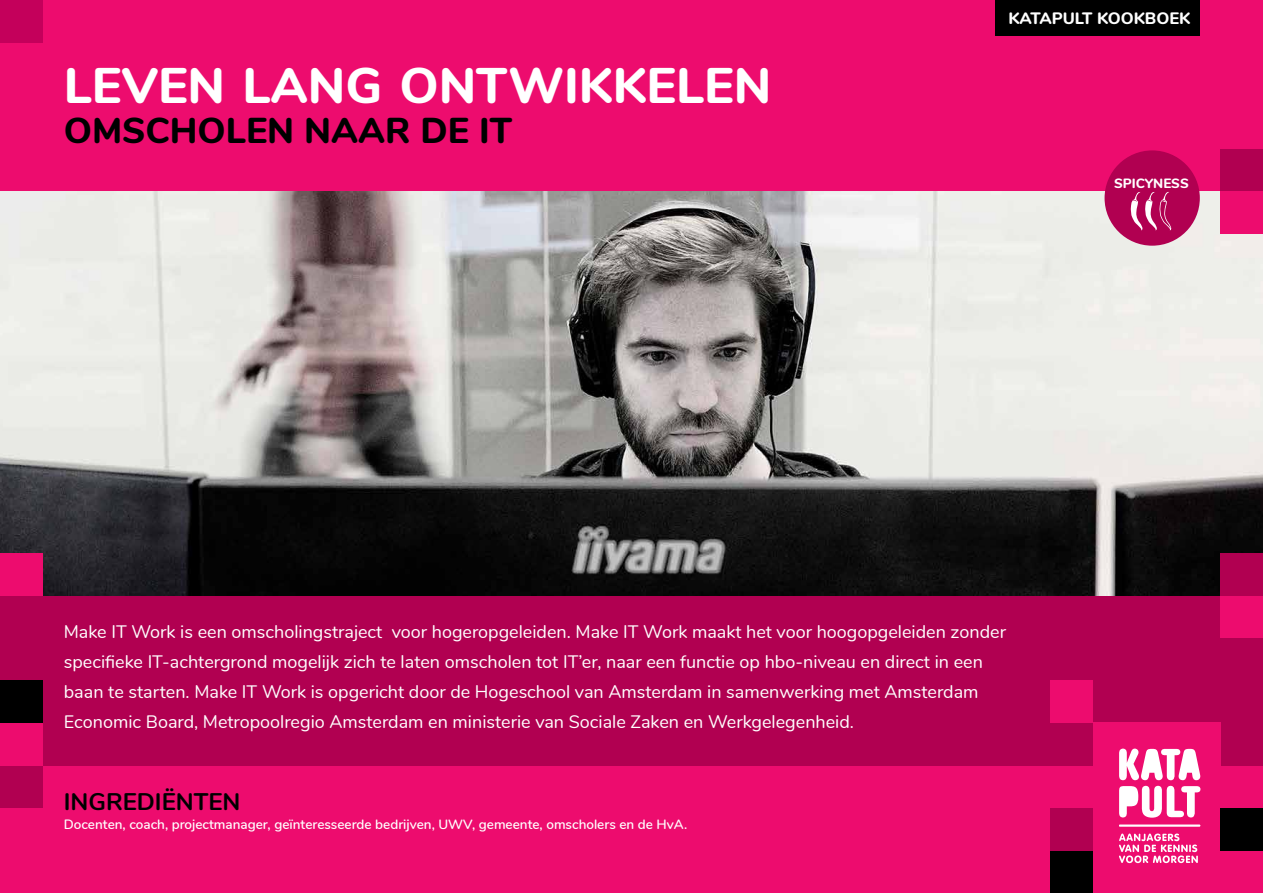
<style>
.page{position:relative;width:1263px;height:893px;background:#ed0c6e}
.page>*{position:absolute;margin:0;border:0;box-sizing:border-box;transform-origin:0 0}
.t1{font:800 49.95px "Nunito";color:#fff}
.t2{font:800 35.85px "Nunito";color:#000}
.t3{font:700 24px "Nunito";color:#000}
.t4{font:18px/30px "Nunito";color:#fff}
.t5{font:800 16.5px "Nunito";color:#fff}
.t6{font:600 13.5px "Nunito";color:#fff}
.t7{font:800 13.5px "Nunito";color:#fff}
</style>
<div class="page">
<div style="left:0;top:595px;width:1263px;height:170px;background:#b10051"></div>
<div style="left:1093px;top:723px;width:127px;height:170px;background:#ed0c6e"></div>
<img style="left:0;top:191px;width:1263px;height:404px">
<svg style="left:1119px;top:749px;width:81px;height:31px"></svg>
<svg style="left:1119px;top:786px;width:81px;height:32px"></svg>
<svg style="left:1119px;top:833px;width:79px;height:30px"></svg>
<hr style="left:1119px;top:824px;width:81px;height:3px;background:#fff">
<div style="left:1220px;top:595px;width:43px;height:43px;background:#ed0c6e"></div>
<div style="left:1220px;top:553px;width:43px;height:42px;background:#b10051"></div>
<div style="left:1220px;top:149px;width:43px;height:42px;background:#b10051"></div>
<div style="left:1220px;top:191px;width:43px;height:43px;background:#ed0c6e"></div>
<div style="left:1050px;top:850px;width:43px;height:43px;background:#000"></div>
<div style="left:1050px;top:808px;width:43px;height:42px;background:#b10051"></div>
<div style="left:1050px;top:680px;width:43px;height:43px;background:#ed0c6e"></div>
<div style="left:1220px;top:808px;width:43px;height:42px;background:#000"></div>
<div style="left:996px;top:0;width:204px;height:36px;background:#000"></div>
<div style="left:0;top:0;width:43px;height:43px;background:#c4005b"></div>
<hr style="left:1262px;top:85px;width:1px;height:43px;background:#b10051">
<hr style="left:1262px;top:723px;width:1px;height:42px;background:#000">
<div style="left:1104px;top:150px;width:96px;height:96px;background:#b10051;border-radius:50%"></div>
<svg style="left:1131px;top:192px;width:40px;height:38px"></svg>
<div style="left:0;top:680px;width:43px;height:43px;background:#000"></div>
<div style="left:0;top:765px;width:43px;height:43px;background:#b10051"></div>
<div style="left:0;top:723px;width:43px;height:42px;background:#ed0c6e"></div>
<div style="left:0;top:553px;width:43px;height:42px;background:#ed0c6e"></div>
<h1 class="t1" style="left:64px;top:48px;width:709px">LEVEN LANG ONTWIKKELEN</h1>
<h2 class="t2" style="left:64px;top:104px;width:450px">OMSCHOLEN NAAR DE IT</h2>
<p class="t5" style="left:1008px;top:6px;width:183px">KATAPULT KOOKBOEK</p>
<p class="t7" style="left:1114px;top:174px;width:76px">SPICYNESS</p>
<p class="t4" style="left:64px;top:615px;width:944px">Make IT Work is een omscholingstraject voor hogeropgeleiden. Make IT Work maakt het voor hoogopgeleiden zonder specifieke IT-achtergrond mogelijk zich te laten omscholen tot IT’er, naar een functie op hbo-niveau en direct in een baan te starten. Make IT Work is opgericht door de Hogeschool van Amsterdam in samenwerking met Amsterdam Economic Board, Metropoolregio Amsterdam en ministerie van Sociale Zaken en Werkgelegenheid.</p>
<h3 class="t3" style="left:64px;top:784px;width:178px">INGREDIËNTEN</h3>
<p class="t6" style="left:64px;top:815px;width:625px">Docenten, coach, projectmanager, geïnteresseerde bedrijven, UWV, gemeente, omscholers en de HvA.</p>
</div>
